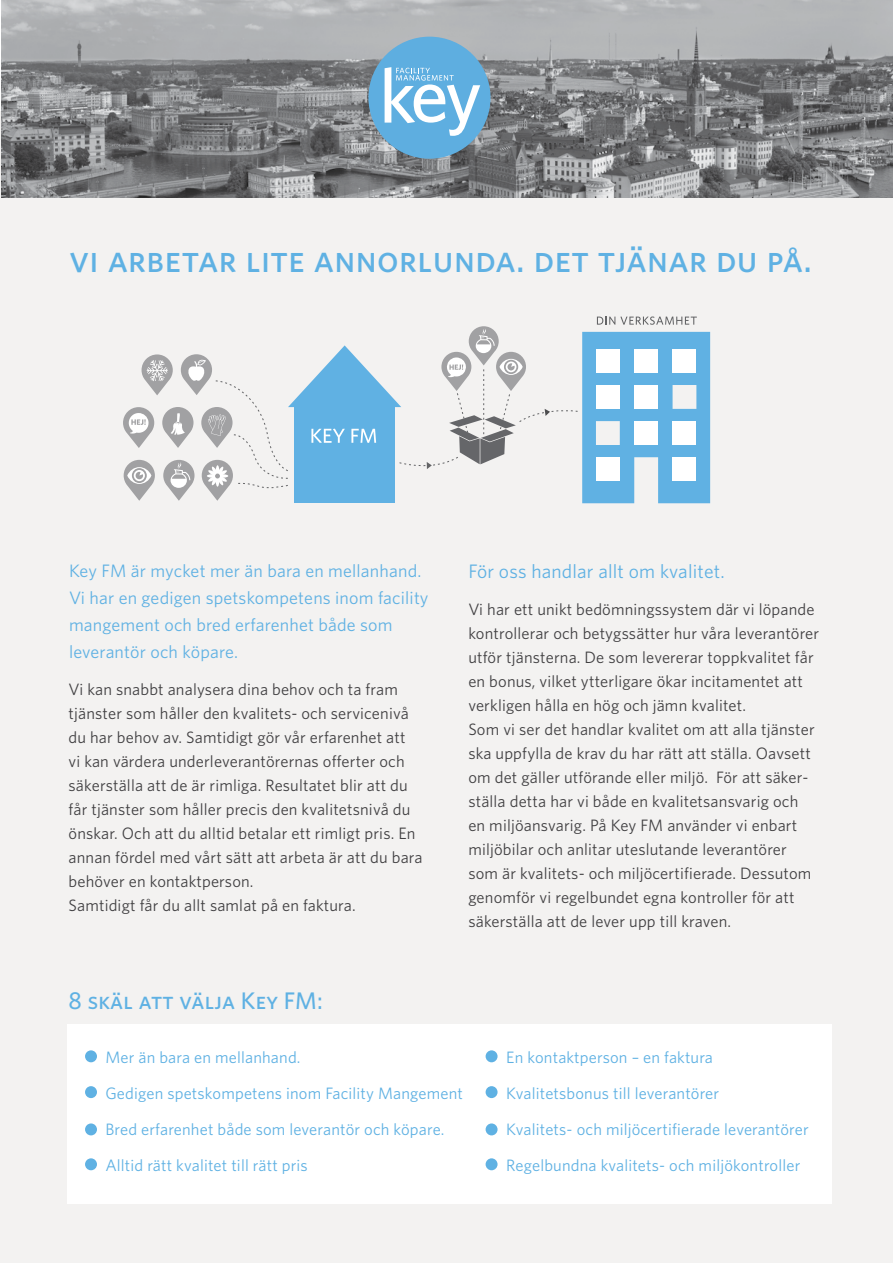
<style>
.page{position:relative;width:893px;height:1263px;background:#fff}
.page>*{position:absolute;margin:0;border:0;box-sizing:border-box;transform-origin:0 0}
.t1{font:37.5px "Whitney Medium SC";letter-spacing:.01em;color:#5fb1e3}
.t2{font:24px "Whitney Medium SC";letter-spacing:.01em;color:#5fb1e3}
.t3{font:19.5px "Whitney";letter-spacing:.01em;color:#5fb1e3}
.t4{font:18px/27px "Whitney";letter-spacing:.01em;color:#5fb1e3}
.t5{font:16.5px/24px "Whitney";letter-spacing:.01em;color:#414042}
.t6{font:16.5px/36px "Whitney";letter-spacing:.01em;color:#5fb1e3}
</style>
<div class="page">
<div style="left:0;top:111px;width:893px;height:1152px;background:#f3f2f1"></div>
<div style="left:68px;top:1024px;width:764px;height:180px;background:#fff"></div>
<div style="left:85px;top:1050px;width:12px;height:12px;background:#5fb1e3;border-radius:50%"></div>
<div style="left:85px;top:1086px;width:12px;height:12px;background:#5fb1e3;border-radius:50%"></div>
<div style="left:85px;top:1123px;width:12px;height:12px;background:#5fb1e3;border-radius:50%"></div>
<div style="left:85px;top:1158px;width:12px;height:12px;background:#5fb1e3;border-radius:50%"></div>
<div style="left:486px;top:1050px;width:12px;height:12px;background:#5fb1e3;border-radius:50%"></div>
<div style="left:486px;top:1086px;width:12px;height:12px;background:#5fb1e3;border-radius:50%"></div>
<div style="left:486px;top:1123px;width:12px;height:12px;background:#5fb1e3;border-radius:50%"></div>
<div style="left:486px;top:1158px;width:12px;height:12px;background:#5fb1e3;border-radius:50%"></div>
<img style="left:1px;top:0;width:892px;height:198px">
<div style="left:368px;top:37px;width:122px;height:122px;background:#5eaee0;border-radius:50%"></div>
<svg style="left:385px;top:67px;width:95px;height:69px"></svg>
<svg style="left:123px;top:316px;width:587px;height:187px"></svg>
<h1 class="t1" style="left:70px;top:236px;width:744px">vi arbetar lite annorlunda. det tjänar du på.</h1>
<p class="t4" style="left:69px;top:556px;width:361px">Key FM är mycket mer än bara en mellanhand.<br>Vi har en gedigen spetskompetens inom facility mangement och bred erfarenhet både som leverantör och köpare.</p>
<p class="t5" style="left:69px;top:677px;width:356px">Vi kan snabbt analysera dina behov och ta fram tjänster som håller den kvalitets- och servicenivå du har behov av. Samtidigt gör vår erfarenhet att<br>vi kan värdera underleverantörernas offerter och säkerställa att de är rimliga. Resultatet blir att du får tjänster som håller precis den kvalitetsnivå du önskar. Och att du alltid betalar ett rimligt pris. En annan fördel med vårt sätt att arbeta är att du bara behöver en kontaktperson.<br>Samtidigt får du allt samlat på en faktura.</p>
<h2 class="t2" style="left:69px;top:986px;width:256px">8 skäl att välja Key FM:</h2>
<p class="t3" style="left:468px;top:558px;width:258px">För oss handlar allt om kvalitet.</p>
<p class="t5" style="left:468px;top:596px;width:352px">Vi har ett unikt bedömningssystem där vi löpande kontrollerar och betygssätter hur våra leverantörer utför tjänsterna. De som levererar toppkvalitet får en bonus, vilket ytterligare ökar incitamentet att verkligen hålla en hög och jämn kvalitet.<br>Som vi ser det handlar kvalitet om att alla tjänster ska uppfylla de krav du har rätt att ställa. Oavsett om det gäller utförande eller miljö. För att säker&shy;ställa detta har vi både en kvalitetsansvarig och en miljöansvarig. På Key FM använder vi enbart miljöbilar och anlitar uteslutande leverantörer som är kvalitets- och miljöcertifierade. Dessutom genomför vi regelbundet egna kontroller för att säkerställa att de lever upp till kraven.</p>
<p class="t6" style="left:105px;top:1038px;width:359px">Mer än bara en mellanhand.<br>Gedigen spetskompetens inom Facility Mangement Bred erfarenhet både som leverantör och köpare.<br>Alltid rätt kvalitet till rätt pris</p>
<p class="t6" style="left:506px;top:1038px;width:304px">En kontaktperson – en faktura Kvalitetsbonus till leverantörer<br>Kvalitets- och miljöcertifierade leverantörer Regelbundna kvalitets- och miljökontroller</p>
</div>
